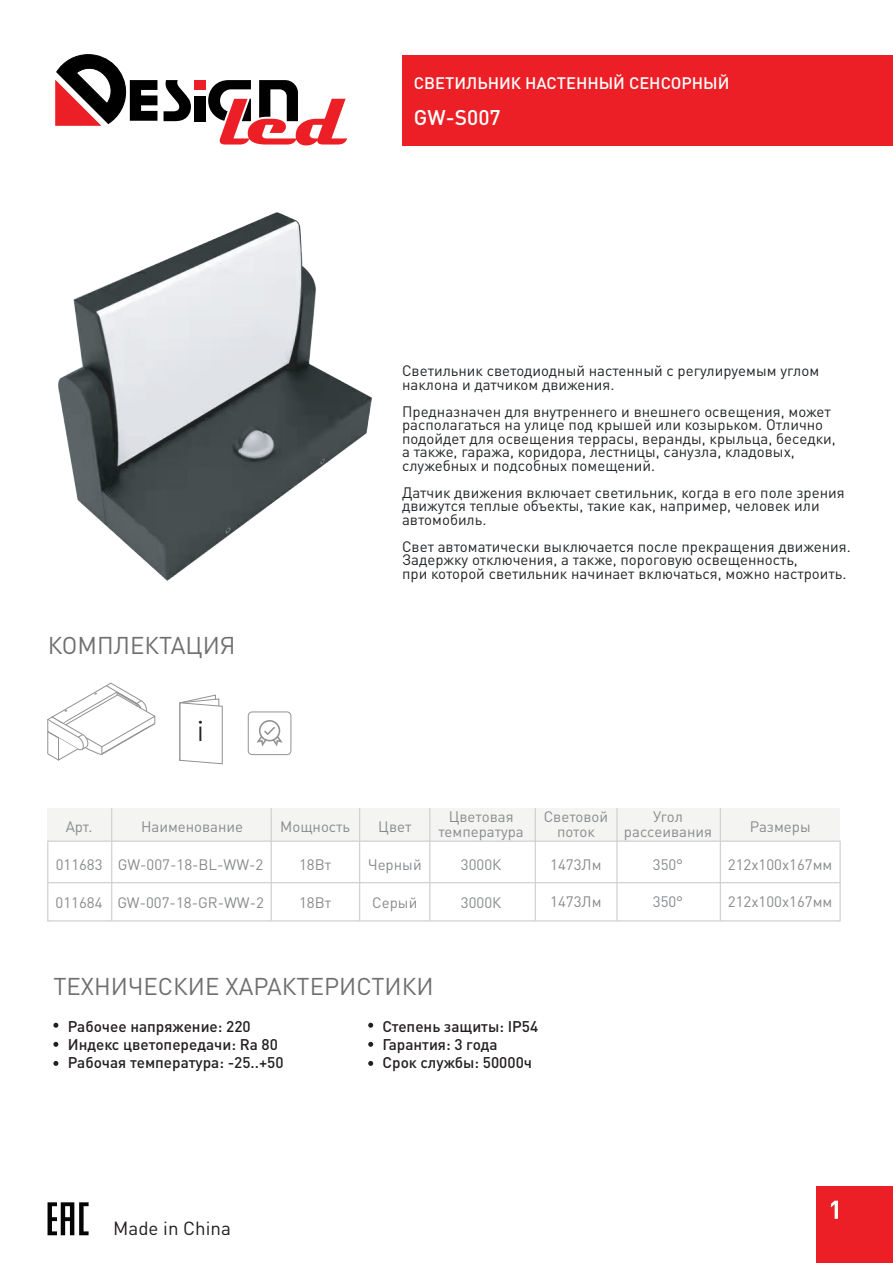
<style>
.page{position:relative;width:893px;height:1263px;background:#fff}
.page>*{position:absolute;margin:0;border:0;box-sizing:border-box;transform-origin:0 0}
.t1{font:27px "Century Gothic";color:#212426}
.t2{font:24px "DIN Pro";color:#6f6f6e}
.t3{font:500 21px "DIN Pro";color:#fff}
.t4{font:18.75px "DIN Pro";color:#231f20}
.t5{font:500 16.5px "DIN Pro";color:#fff}
.t6{font:500 15.3px/18.5px "DIN Pro";color:#231f20}
.t7{font:15px/13.5px "DIN Pro";color:#212426}
.t8{font:15px/15px "DIN Pro";color:#888b8d;text-align:center}
</style>
<div class="page">
<div style="left:816px;top:1186px;width:77px;height:77px;background:#ec1f26"></div>
<svg style="left:831px;top:1200px;width:7px;height:19px"></svg>
<div style="left:402px;top:55px;width:491px;height:90px;background:#ec1f26"></div>
<div style="left:248px;top:711px;width:43px;height:44px;border:1px solid #909293;border-radius:4px"></div>
<svg style="left:256px;top:720px;width:27px;height:26px"></svg>
<svg style="left:179px;top:694px;width:44px;height:70px"></svg>
<svg style="left:164px;top:80px;width:27px;height:41px"></svg>
<div style="left:194px;top:96px;width:11px;height:25px;background:#000001"></div>
<div style="left:194px;top:80px;width:11px;height:10px;background:#ec1f26"></div>
<svg style="left:55px;top:54px;width:102px;height:72px"></svg>
<svg style="left:208px;top:80px;width:139px;height:65px"></svg>
<svg style="left:53px;top:1023px;width:5px;height:5px"></svg>
<svg style="left:53px;top:1042px;width:5px;height:5px"></svg>
<svg style="left:368px;top:1023px;width:5px;height:5px"></svg>
<svg style="left:368px;top:1042px;width:5px;height:5px"></svg>
<svg style="left:53px;top:1061px;width:5px;height:5px"></svg>
<svg style="left:368px;top:1061px;width:5px;height:5px"></svg>
<div style="left:48px;top:808px;width:792px;height:33px;background:#f4f4f3"></div>
<hr style="left:111px;top:808px;width:1px;height:113px;background:#d0d3d2">
<hr style="left:48px;top:882px;width:792px;height:1px;background:#d0d3d2">
<hr style="left:271px;top:808px;width:1px;height:113px;background:#d0d3d2">
<hr style="left:359px;top:808px;width:1px;height:113px;background:#d0d3d2">
<hr style="left:429px;top:808px;width:1px;height:113px;background:#d0d3d2">
<hr style="left:535px;top:808px;width:1px;height:113px;background:#d0d3d2">
<hr style="left:616px;top:808px;width:2px;height:113px;background:#d0d3d2">
<hr style="left:720px;top:808px;width:1px;height:113px;background:#d0d3d2">
<div style="left:47px;top:840px;width:794px;height:81px;border:1px solid #d0d3d2"></div>
<svg style="left:48px;top:1202px;width:41px;height:33px"></svg>
<img style="left:59px;top:213px;width:312px;height:367px">
<svg style="left:47px;top:682px;width:109px;height:79px"></svg>
<p class="t5" style="left:414px;top:72px;width:317px">СВЕТИЛЬНИК НАСТЕННЫЙ СЕНСОРНЫЙ</p>
<h3 class="t3" style="left:414px;top:103px;width:88px">GW-S007</h3>
<h2 class="t2" style="left:48px;top:629px;width:189px">КОМПЛЕКТАЦИЯ</h2>
<h1 class="t1" style="left:198px;top:712px;width:7px">i</h1>
<p class="t7" style="left:402px;top:363px;width:419px">Светильник светодиодный настенный с регулируемым углом наклона и датчиком движения.</p>
<p class="t7" style="left:402px;top:404px;width:435px">Предназначен для внутреннего и внешнего освещения, может располагаться на улице под крышей или козырьком. Отлично подойдет для освещения террасы, веранды, крыльца, беседки, а также, гаража, коридора, лестницы, санузла, кладовых, служебных и подсобных помещений.</p>
<p class="t7" style="left:402px;top:485px;width:444px">Датчик движения включает светильник, когда в его поле зрения движутся теплые объекты, такие как, например, человек или автомобиль.</p>
<p class="t7" style="left:402px;top:539px;width:450px">Свет автоматически выключается после прекращения движения.<br>Задержку отключения, а также, пороговую освещенность,<br>при которой светильник начинает включаться, можно настроить.</p>
<p class="t8" style="left:66px;top:818px;width:28px">Арт.</p>
<p class="t8" style="left:56px;top:856px;width:209px">011683 GW-007-18-BL-WW-2</p>
<p class="t8" style="left:141px;top:818px;width:104px">Наименование</p>
<p class="t8" style="left:280px;top:818px;width:71px">Мощность</p>
<p class="t8" style="left:299px;top:856px;width:34px">18Вт</p>
<p class="t8" style="left:378px;top:818px;width:35px">Цвет</p>
<p class="t8" style="left:368px;top:856px;width:55px">Черный</p>
<p class="t8" style="left:438px;top:808px;width:87px">Цветовая температура</p>
<p class="t8" style="left:461px;top:856px;width:42px">3000К</p>
<p class="t8" style="left:544px;top:808px;width:66px">Световой поток</p>
<p class="t8" style="left:550px;top:856px;width:53px">1473Лм</p>
<p class="t8" style="left:624px;top:808px;width:90px">Угол рассеивания</p>
<p class="t8" style="left:653px;top:856px;width:32px">350°</p>
<p class="t8" style="left:750px;top:818px;width:63px">Размеры</p>
<p class="t8" style="left:728px;top:856px;width:106px">212х100х167мм</p>
<p class="t8" style="left:56px;top:894px;width:210px">011684 GW-007-18-GR-WW-2</p>
<p class="t8" style="left:299px;top:894px;width:34px">18Вт</p>
<p class="t8" style="left:372px;top:894px;width:47px">Серый</p>
<p class="t8" style="left:461px;top:894px;width:42px">3000К</p>
<p class="t8" style="left:550px;top:894px;width:53px">1473Лм</p>
<h2 class="t2" style="left:53px;top:969px;width:382px">ТЕХНИЧЕСКИЕ ХАРАКТЕРИСТИКИ</h2>
<p class="t6" style="left:68px;top:1016px;width:217px">Рабочее напряжение: 220<br>Индекс цветопередачи: Ra 80<br>Рабочая температура: -25..+50</p>
<p class="t6" style="left:383px;top:1016px;width:157px">Степень защиты: IP54<br>Гарантия: 3 года<br>Срок службы: 50000ч</p>
<p class="t8" style="left:653px;top:894px;width:32px">350°</p>
<p class="t8" style="left:728px;top:894px;width:106px">212х100х167мм</p>
<p class="t4" style="left:113px;top:1216px;width:119px">Made in China</p>
</div>
